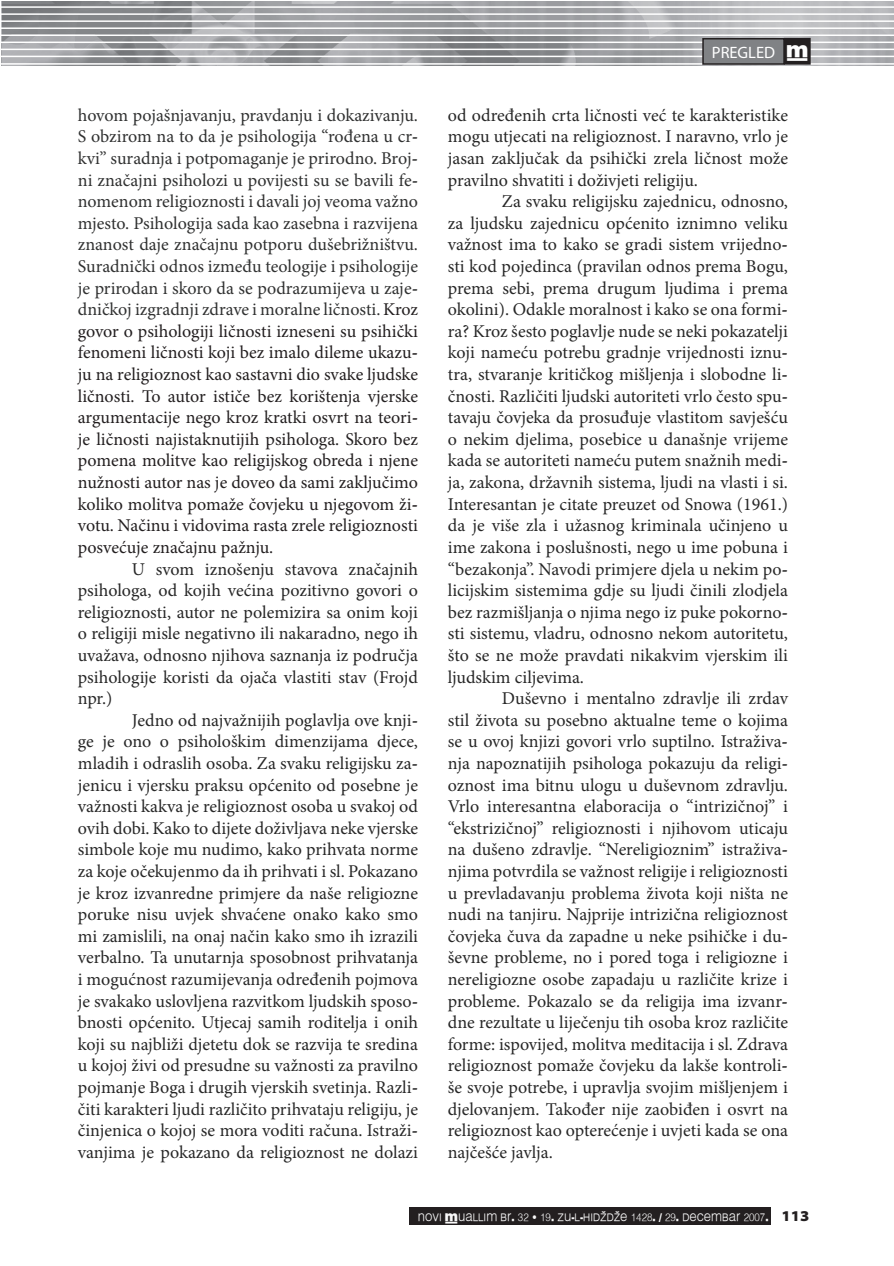
<style>
.page{position:relative;width:894px;height:1266px;background:#fff}
.page>*{position:absolute;margin:0;border:0;box-sizing:border-box;transform-origin:0 0}
.t1{font:18px/21.6px "Minion Pro";color:#272727;text-align:justify}
.t2{font:18px/21.6px "Minion Pro";color:#231f20;text-align:justify}
.t3{font:16.5px "Myriad Pro";color:#fff}
.t4{font:16.5px "Muallim";color:#fff}
.t5{font:10.8px "Muallim";color:#f9f9f9;scale:.91 1}
.s1{color:#303131}
.s2{font-family:"Myriad Pro";font-weight:900;font-stretch:semi-expanded;font-size:15px;color:#231f20}
</style>
<div class="page">
<img style="left:1px;top:1px;width:893px;height:65px">
<hr style="left:1px;top:6px;width:893px;height:2px;background:#fff">
<hr style="left:1px;top:13px;width:893px;height:2px;background:#fff">
<hr style="left:1px;top:20px;width:893px;height:2px;background:#fff">
<hr style="left:1px;top:27px;width:893px;height:2px;background:#fff">
<hr style="left:1px;top:35px;width:893px;height:1px;background:#fff">
<hr style="left:1px;top:42px;width:893px;height:1px;background:#fff">
<hr style="left:1px;top:49px;width:893px;height:1px;background:#fff">
<hr style="left:1px;top:56px;width:893px;height:1px;background:#fff">
<hr style="left:1px;top:63px;width:893px;height:2px;background:#fff">
<div style="left:703px;top:39px;width:81px;height:25px;background:#808285"></div>
<div style="left:702px;top:38px;width:83px;height:27px;border:2px solid #231f20"></div>
<div style="left:785px;top:39px;width:25px;height:25px;background:#231f20"></div>
<div style="left:784px;top:38px;width:27px;height:27px;border:2px solid #231f20"></div>
<div style="left:410px;top:1207px;width:361px;height:18px;background:#231f20"></div>
<svg style="left:1px;top:1px;width:1px;height:27px"></svg>
<p class="t2" style="left:78px;top:104px;width:342px"><span class="s1">hovom pojašnjavanju, pravdanju i dokazivanju.<br>S obzirom na to da je psihologija “rođena u crk kvi” suradnja i potpomaganje je prirodno. Brojn ni značajni psiholozi u povijesti su se bavili fen nomenom religioznosti i davali joj veoma važno mjesto. Psihologija sada kao zasebna i razvijena znanost daje značajnu potporu dušebrižništvu.<br>Suradnički odnos između teologije i psihologije je prirodan i skoro da se podrazumijeva u zajed dničkoj izgradnji zdrave i moralne ličnosti.</span>Kroz govor o psihologiji ličnosti izneseni su psihički fenomeni ličnosti koji bez imalo dileme ukazuj ju na religioznost kao sastavni dio svake ljudske ličnosti. To autor ističe bez korištenja vjerske argumentacije nego kroz kratki osvrt na teorij je ličnosti najistaknutijih psihologa. Skoro bez pomena molitve kao religijskog obreda i njene nužnosti autor nas je doveo da sami zaključimo koliko molitva pomaže čovjeku u njegovom živ votu. Načinu i vidovima rasta zrele religioznosti posvećuje značajnu pažnju.</p>
<p class="t1" style="left:78px;top:558px;width:342px;text-indent:54px">U svom iznošenju stavova značajnih psihologa, od kojih većina pozitivno govori o religioznosti, autor ne polemizira sa onim koji o religiji misle negativno ili nakaradno, nego ih uvažava, odnosno njihova saznanja iz područja psihologije koristi da ojača vlastiti stav (Frojd npr.)</p>
<p class="t1" style="left:78px;top:709px;width:342px;text-indent:54px">Jedno od najvažnijih poglavlja ove knjig ge je ono o psihološkim dimenzijama djece, mladih i odraslih osoba. Za svaku religijsku zaj jenicu i vjersku praksu općenito od posebne je važnosti kakva je religioznost osoba u svakoj od ovih dobi. Kako to dijete doživljava neke vjerske simbole koje mu nudimo, kako prihvata norme za koje očekujenmo da ih prihvati i sl. Pokazano je kroz izvanredne primjere da naše religiozne poruke nisu uvjek shvaćene onako kako smo mi zamislili, na onaj način kako smo ih izrazili verbalno. Ta unutarnja sposobnost prihvatanja i mogućnost razumijevanja određenih pojmova je svakako uslovljena razvitkom ljudskih sposob bnosti općenito. Utjecaj samih roditelja i onih koji su najbliži djetetu dok se razvija te sredina u kojoj živi od presudne su važnosti za pravilno pojmanje Boga i drugih vjerskih svetinja. Različ čiti karakteri ljudi različito prihvataju religiju, je činjenica o kojoj se mora voditi računa. Istraživ vanjima je pokazano da religioznost ne dolazi</p>
<p class="t3" style="left:712px;top:42px;width:65px">PREGLED</p>
<p class="t4" style="left:786px;top:41px;width:24px">†</p>
<p class="t1" style="left:448px;top:104px;width:342px">od određenih crta ličnosti već te karakteristike mogu utjecati na religioznost. I naravno, vrlo je jasan zaključak da psihički zrela ličnost može pravilno shvatiti i doživjeti religiju.</p>
<p class="t1" style="left:448px;top:191px;width:342px;text-indent:54px">Za svaku religijsku zajednicu, odnosno, za ljudsku zajednicu općenito iznimno veliku važnost ima to kako se gradi sistem vrijednos sti kod pojedinca (pravilan odnos prema Bogu, prema sebi, prema drugum ljudima i prema okolini). Odakle moralnost i kako se ona formir ra? Kroz šesto poglavlje nude se neki pokazatelji koji nameću potrebu gradnje vrijednosti iznut tra, stvaranje kritičkog mišljenja i slobodne lič čnosti. Različiti ljudski autoriteti vrlo često sput tavaju čovjeka da prosuđuje vlastitom savješću o nekim djelima, posebice u današnje vrijeme kada se autoriteti nameću putem snažnih medij ja, zakona, državnih sistema, ljudi na vlasti i si.<br>Interesantan je citate preuzet od Snowa (1961.) da je više zla i užasnog kriminala učinjeno u ime zakona i poslušnosti, nego u ime pobuna i “bezakonja”. Navodi primjere djela u nekim pol licijskim sistemima gdje su ljudi činili zlodjela bez razmišljanja o njima nego iz puke pokornos sti sistemu, vladru, odnosno nekom autoritetu, što se ne može pravdati nikakvim vjerskim ili ljudskim ciljevima.</p>
<p class="t1" style="left:448px;top:687px;width:342px;text-indent:54px">Duševno i mentalno zdravlje ili zrdav stil života su posebno aktualne teme o kojima se u ovoj knjizi govori vrlo suptilno. Istraživan nja napoznatijih psihologa pokazuju da religio oznost ima bitnu ulogu u duševnom zdravlju.<br>Vrlo interesantna elaboracija o “intrizičnoj” i “ekstrizičnoj” religioznosti i njihovom uticaju na dušeno zdravlje. “Nereligioznim” istraživan njima potvrdila se važnost religije i religioznosti u prevladavanju problema života koji ništa ne nudi na tanjiru. Najprije intrizična religioznost čovjeka čuva da zapadne u neke psihičke i duš ševne probleme, no i pored toga i religiozne i nereligiozne osobe zapadaju u različite krize i probleme. Pokazalo se da religija ima izvanrd dne rezultate u liječenju tih osoba kroz različite forme: ispovijed, molitva meditacija i sl. Zdrava religioznost pomaže čovjeku da lakše kontroliš še svoje potrebe, i upravlja svojim mišljenjem i djelovanjem. Također nije zaobiđen i osvrt na religioznost kao opterećenje i uvjeti kada se ona najčešće javlja.</p>
<p class="t5" style="left:418px;top:1209px;width:432px">NOVI †UALLIM BR. 32 • 19. ZU-L-HIDŽDŽE 1428. / 29. DECEMBAR 2007. <span class="s2">113</span></p>
</div>
